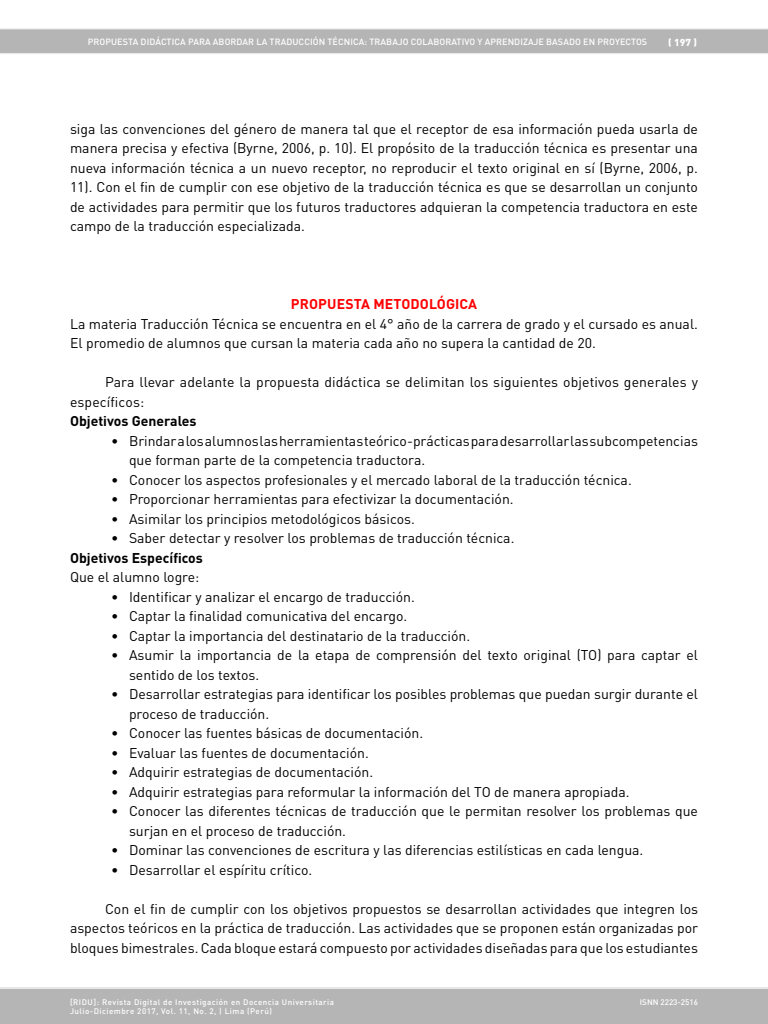
<style>
.page{position:relative;width:768px;height:1024px;background:#fff}
.page>*{position:absolute;margin:0;border:0;box-sizing:border-box;transform-origin:0 0}
.t1{font:14px/19.5px "DIN Pro";color:#000}
.sub_2{font:700 14px "DIN Pro";color:#000}
.sub_1_ok{font:700 14px "DIN Pro";letter-spacing:.01em;color:#fe0000}
.t2{font:900 10px "DIN Pro";color:#fff}
.t3{font:500 9px "DIN Pro";letter-spacing:.01em;color:#fff}
.t4{font:500 8px/9px "DIN Pro";letter-spacing:.06em;color:#fff}
.t5{font:500 8px "DIN Pro";color:#fff}
</style>
<div class="page">
<div style="left:0;top:29px;width:768px;height:24px;background:#b6b5b5"></div>
<hr style="left:0;top:53px;width:768px;height:1px;background:#e7e7e8">
<hr style="left:0;top:29px;width:768px;height:1px;background:#e7e7e8">
<div style="left:0;top:988px;width:768px;height:36px;background:#b6b5b5"></div>
<hr style="left:0;top:987px;width:768px;height:2px;background:#e7e7e8">
<p class="t3" style="left:88px;top:36px;width:561px">PROPUESTA DIDÁCTICA PARA ABORDAR LA TRADUCCIÓN TÉCNICA: TRABAJO COLABORATIVO Y APRENDIZAJE BASADO EN PROYECTOS</p>
<p class="t2" style="left:668px;top:35px;width:30px">( 197 )</p>
<p class="t1" style="left:70px;top:118px;width:630px;text-align:justify">siga las convenciones del género de manera tal que el receptor de esa información pueda usarla de manera precisa y efectiva (Byrne, 2006, p. 10). El propósito de la traducción técnica es presentar una nueva información técnica a un nuevo receptor, no reproducir el texto original en sí (Byrne, 2006, p.<br>11). Con el fin de cumplir con ese objetivo de la traducción técnica es que se desarrollan un conjunto de actividades para permitir que los futuros traductores adquieran la competencia traductora en este campo de la traducción especializada.</p>
<p class="sub_1_ok" style="left:291px;top:294px;width:188px">PROPUESTA METODOLÓGICA</p>
<p class="t1" style="left:70px;top:313px;width:629px">La materia Traducción Técnica se encuentra en el 4° año de la carrera de grado y el cursado es anual.<br>El promedio de alumnos que cursan la materia cada año no supera la cantidad de 20.</p>
<p class="t1" style="left:70px;top:372px;width:629px;text-indent:35px">Para llevar adelante la propuesta didáctica se delimitan los siguientes objetivos generales y específicos:</p>
<p class="sub_2" style="left:70px;top:411px;width:128px">Objetivos Generales</p>
<p class="t1" style="left:129px;top:430px;width:571px;text-indent:-18px">• Brindar a los alumnos las herramientas teórico-prácticas para desarrollar las subcompetencias que forman parte de la competencia traductora.</p>
<p class="t1" style="left:111px;top:469px;width:522px">• Conocer los aspectos profesionales y el mercado laboral de la traducción técnica.</p>
<p class="t1" style="left:111px;top:489px;width:404px">• Proporcionar herramientas para efectivizar la documentación.</p>
<p class="t1" style="left:111px;top:508px;width:305px">• Asimilar los principios metodológicos básicos.</p>
<p class="t1" style="left:111px;top:528px;width:405px">• Saber detectar y resolver los problemas de traducción técnica.</p>
<p class="sub_2" style="left:70px;top:548px;width:134px">Objetivos Específicos</p>
<p class="t1" style="left:70px;top:567px;width:131px">Que el alumno logre:</p>
<p class="t1" style="left:111px;top:586px;width:305px">• Identificar y analizar el encargo de traducción.</p>
<p class="t1" style="left:111px;top:606px;width:298px">• Captar la finalidad comunicativa del encargo.</p>
<p class="t1" style="left:111px;top:625px;width:361px">• Captar la importancia del destinatario de la traducción.</p>
<p class="t1" style="left:129px;top:645px;width:571px;text-indent:-18px">• Asumir la importancia de la etapa de comprensión del texto original (TO) para captar el sentido de los textos.</p>
<p class="t1" style="left:129px;top:684px;width:570px;text-indent:-18px">• Desarrollar estrategias para identificar los posibles problemas que puedan surgir durante el proceso de traducción.</p>
<p class="t1" style="left:111px;top:723px;width:314px">• Conocer las fuentes básicas de documentación.</p>
<p class="t1" style="left:111px;top:742px;width:259px">• Evaluar las fuentes de documentación.</p>
<p class="t1" style="left:111px;top:762px;width:264px">• Adquirir estrategias de documentación.</p>
<p class="t1" style="left:111px;top:781px;width:520px">• Adquirir estrategias para reformular la información del TO de manera apropiada.</p>
<p class="t1" style="left:129px;top:801px;width:571px;text-indent:-18px">• Conocer las diferentes técnicas de traducción que le permitan resolver los problemas que surjan en el proceso de traducción.</p>
<p class="t1" style="left:111px;top:840px;width:534px">• Dominar las convenciones de escritura y las diferencias estilísticas en cada lengua.</p>
<p class="t1" style="left:111px;top:859px;width:203px">• Desarrollar el espíritu crítico.</p>
<p class="t1" style="left:70px;top:898px;width:630px;text-align:justify;text-indent:35px">Con el fin de cumplir con los objetivos propuestos se desarrollan actividades que integren los aspectos teóricos en la práctica de traducción. Las actividades que se proponen están organizadas por bloques bimestrales. Cada bloque estará compuesto por actividades diseñadas para que los estudiantes</p>
<p class="t4" style="left:70px;top:997px;width:266px">[RIDU]: Revista Digital de Investigación en Docencia Universitaria<br>Julio-Diciembre 2017, Vol. 11, No. 2, | Lima (Perú)</p>
<p class="t5" style="left:640px;top:997px;width:60px">ISNN 2223-2516</p>
</div>
